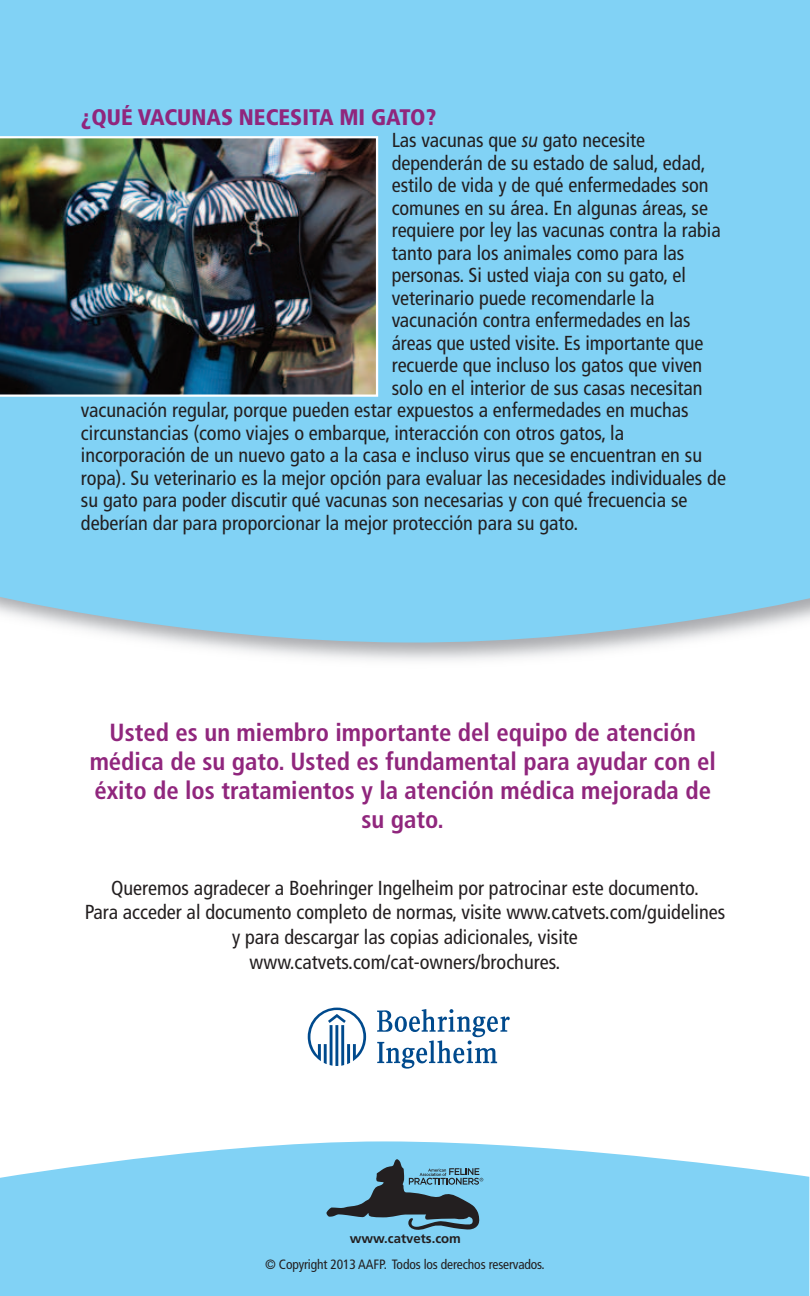
<style>
.page{position:relative;width:810px;height:1296px;background:#fff}
.page>*{position:absolute;margin:0;border:0;box-sizing:border-box;transform-origin:0 0}
.t1{font:700 condensed 24.75px/29.2px "Frutiger";color:#90267d;text-align:center}
.t2{font:900 condensed 22.5px "Frutiger";color:#90267d}
.t3{font:condensed 20.25px/24.8px "Frutiger";color:#231f20;text-align:center}
.t4{font:condensed 13.5px "Frutiger";letter-spacing:-.01em;color:#231f20}
.t5{font:700 13.05px "Frutiger";color:#231f20}
.s1{font-style:italic;font-stretch:normal}
</style>
<div class="page">
<div style="left:0;top:0;width:810px;height:644px;background:#81d2f5"></div>
<img style="left:0;top:136px;width:378px;height:261px">
<svg style="left:308px;top:1008px;width:58px;height:58px"></svg>
<svg style="left:377px;top:1009px;width:133px;height:60px"></svg>
<svg style="left:0;top:1141px;width:809px;height:155px;background:#8dd6f5"></svg>
<svg style="left:326px;top:1159px;width:157px;height:71px;background:#5d8ea5"></svg>
<p class="t2" style="left:81px;top:108px;width:357px">¿QUÉ VACUNAS NECESITA MI GATO?</p>
<p class="t3" style="left:392px;top:130px;width:255px">Las vacunas que <span class="s1">su</span> gato necesite</p>
<p class="t3" style="left:392px;top:152px;width:315px">dependerán de su estado de salud, edad,</p>
<p class="t3" style="left:392px;top:175px;width:319px">estilo de vida y de qué enfermedades son</p>
<p class="t3" style="left:392px;top:197px;width:318px">comunes en su área. En algunas áreas, se</p>
<p class="t3" style="left:392px;top:220px;width:331px">requiere por ley las vacunas contra la rabia</p>
<p class="t3" style="left:392px;top:242px;width:294px">tanto para los animales como para las</p>
<p class="t3" style="left:392px;top:265px;width:296px">personas. Si usted viaja con su gato, el</p>
<p class="t3" style="left:392px;top:287px;width:264px">veterinario puede recomendarle la</p>
<p class="t3" style="left:392px;top:310px;width:300px">vacunación contra enfermedades en las</p>
<p class="t3" style="left:392px;top:332px;width:313px">áreas que usted visite. Es importante que</p>
<p class="t3" style="left:392px;top:355px;width:312px">recuerde que incluso los gatos que viven</p>
<p class="t3" style="left:392px;top:377px;width:313px">solo en el interior de sus casas necesitan</p>
<p class="t3" style="left:81px;top:400px;width:609px">vacunación regular, porque pueden estar expuestos a enfermedades en muchas</p>
<p class="t3" style="left:81px;top:422px;width:545px">circunstancias (como viajes o embarque, interacción con otros gatos, la</p>
<p class="t3" style="left:81px;top:445px;width:623px">incorporación de un nuevo gato a la casa e incluso virus que se encuentran en su</p>
<p class="t3" style="left:81px;top:467px;width:647px">ropa). Su veterinario es la mejor opción para evaluar las necesidades individuales de</p>
<p class="t3" style="left:81px;top:490px;width:608px">su gato para poder discutir qué vacunas son necesarias y con qué frecuencia se</p>
<p class="t3" style="left:81px;top:512px;width:499px">deberían dar para proporcionar la mejor protección para su gato.</p>
<p class="t1" style="left:90px;top:719px;width:628px">Usted es un miembro importante del equipo de atención médica de su gato. Usted es fundamental para ayudar con el éxito de los tratamientos y la atención médica mejorada de su gato.</p>
<p class="t3" style="left:85px;top:877px;width:642px">Queremos agradecer a Boehringer Ingelheim por patrocinar este documento.<br>Para acceder al documento completo de normas, visite www.catvets.com/guidelines y para descargar las copias adicionales, visite www.catvets.com/cat-owners/brochures.</p>
<p class="t5" style="left:350px;top:1233px;width:113px">www.catvets.com</p>
<p class="t4" style="left:265px;top:1259px;width:281px">© Copyright 2013 AAFP. Todos los derechos reservados.</p>
</div>
